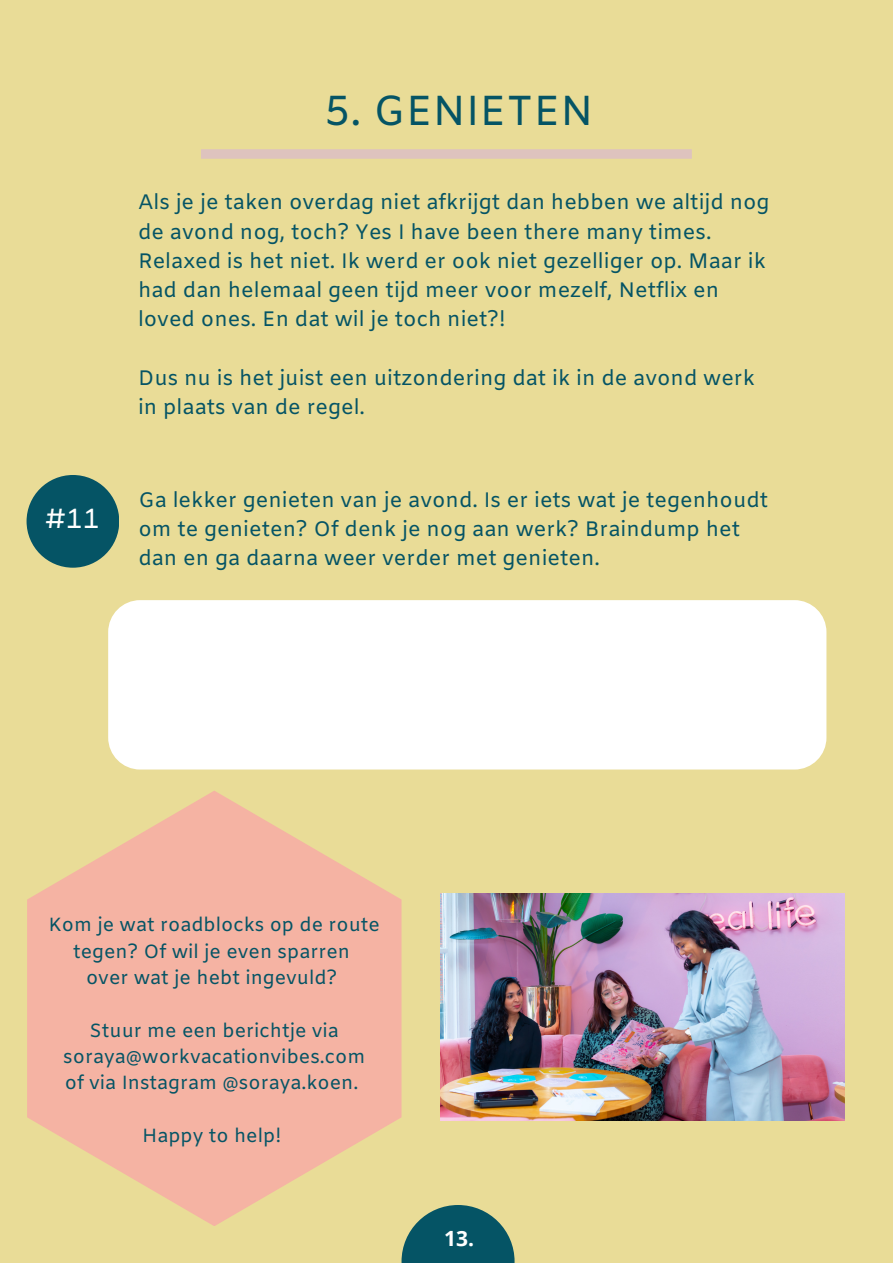
<style>
.page{position:relative;width:893px;height:1264px;background:#fff}
.page>*{position:absolute;margin:0;border:0;box-sizing:border-box;transform-origin:0 0}
.t1{font:42px "Amiko";color:#055465}
.t2{font:27.75px "Amiko";color:#fff}
.t3{font:21px/29.2px "Amiko";color:#055465}
.t4{font:700 21px "Open Sans";color:#fff}
.t5{font:19.05px/26.4px "Amiko";color:#055465;text-align:center}
</style>
<div class="page">
<div style="left:0;top:0;width:892px;height:1262px;background:#e9dc97"></div>
<svg style="left:201px;top:149px;width:490px;height:10px;background:#dec4bc"></svg>
<div style="left:27px;top:475px;width:92px;height:92px;background:#055465;border-radius:50%"></div>
<svg style="left:401px;top:1205px;width:113px;height:57px;fill:#055465"></svg>
<div style="left:108px;top:600px;width:718px;height:169px;background:#fff;border-radius:32px"></div>
<img style="left:440px;top:893px;width:404px;height:227px">
<svg style="left:27px;top:791px;width:374px;height:435px;fill:#f5b3a3"></svg>
<p class="t1" style="left:324px;top:86px;width:271px">5. GENIETEN</p>
<p class="t2" style="left:46px;top:502px;width:56px">#11</p>
<p class="t3" style="left:138px;top:189px;width:633px">Als je je taken overdag niet afkrijgt dan hebben we altijd nog de avond nog, toch? Yes I have been there many times.<br>Relaxed is het niet. Ik werd er ook niet gezelliger op. Maar ik had dan helemaal geen tijd meer voor mezelf, Netflix en loved ones. En dat wil je toch niet?!</p>
<p class="t3" style="left:138px;top:365px;width:618px">Dus nu is het juist een uitzondering dat ik in de avond werk in plaats van de regel.</p>
<p class="t3" style="left:138px;top:486px;width:631px">Ga lekker genieten van je avond. Is er iets wat je tegenhoudt om te genieten? Of denk je nog aan werk? Braindump het dan en ga daarna weer verder met genieten.</p>
<p class="t5" style="left:49px;top:913px;width:333px">Kom je wat roadblocks op de route tegen? Of wil je even sparren</p>
<p class="t5" style="left:86px;top:965px;width:252px">over wat je hebt ingevuld?</p>
<p class="t5" style="left:63px;top:1018px;width:303px">Stuur me een berichtje via soraya@workvacationvibes.com</p>
<p class="t5" style="left:65px;top:1071px;width:295px">of via Instagram @soraya.koen.</p>
<p class="t5" style="left:142px;top:1123px;width:141px">Happy to help!</p>
<p class="t4" style="left:444px;top:1222px;width:31px">13.</p>
</div>
